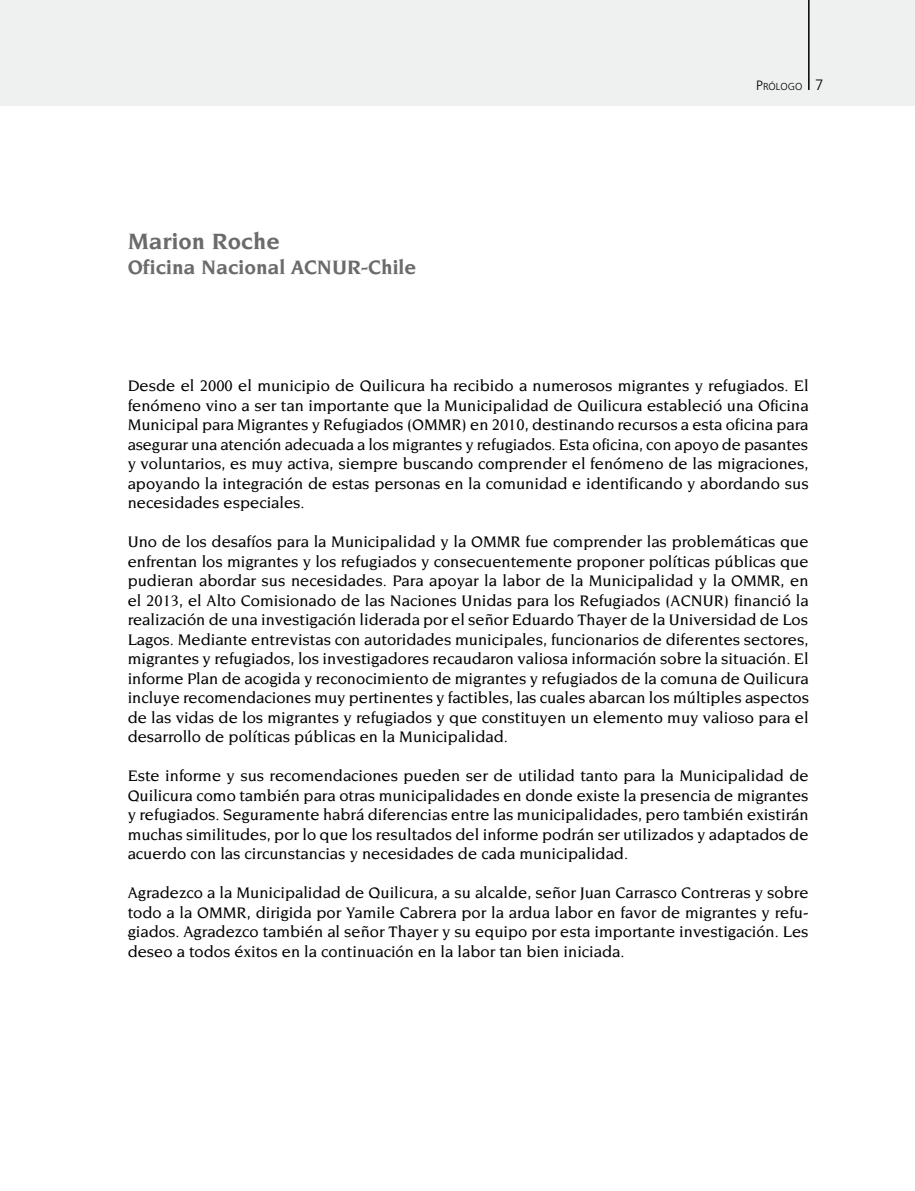
<style>
.page{position:relative;width:915px;height:1191px;background:#fff}
.page>*{position:absolute;margin:0;border:0;box-sizing:border-box;transform-origin:0 0}
.t1{font:700 24px "Novarese Std";color:#6a6b6a}
.t2{font:700 21px "Novarese Std";color:#6a6b6a}
.t3{font:500 16.5px/19.5px "Novarese Std";color:#000;text-align:justify}
.t4{font:300 10.2px "Frutiger LT Std";color:#000}
.s1{font-size:13.5px}
.s2{font-size:15px}
</style>
<div class="page">
<div style="left:0;top:0;width:914px;height:106px;background:#eff0f0"></div>
<hr style="left:807px;top:0;width:2px;height:90px;background:#000">
<h1 class="t1" style="left:128px;top:227px;width:154px">Marion Roche</h1>
<p class="t2" style="left:128px;top:255px;width:290px">Oficina Nacional ACNUR-Chile</p>
<p class="t4" style="left:756px;top:81px;width:69px"><span class="s1">P</span>RÓLOGO <span class="s2">7</span></p>
<p class="t3" style="left:128px;top:376px;width:682px">Desde el 2000 el municipio de Quilicura ha recibido a numerosos migrantes y refugiados. El fenómeno vino a ser tan importante que la Municipalidad de Quilicura estableció una Oficina Municipal para Migrantes y Refugiados (OMMR) en 2010, destinando recursos a esta oficina para asegurar una atención adecuada a los migrantes y refugiados. Esta oficina, con apoyo de pasantes y voluntarios, es muy activa, siempre buscando comprender el fenómeno de las migraciones, apoyando la integración de estas personas en la comunidad e identificando y abordando sus necesidades especiales.</p>
<p class="t3" style="left:128px;top:532px;width:682px">Uno de los desafíos para la Municipalidad y la OMMR fue comprender las problemáticas que enfrentan los migrantes y los refugiados y consecuentemente proponer políticas públicas que pudieran abordar sus necesidades. Para apoyar la labor de la Municipalidad y la OMMR, en el 2013, el Alto Comisionado de las Naciones Unidas para los Refugiados (ACNUR) financió la realización de una investigación liderada por el señor Eduardo Thayer de la Universidad de Los Lagos. Mediante entrevistas con autoridades municipales, funcionarios de diferentes sectores, migrantes y refugiados, los investigadores recaudaron valiosa información sobre la situación. El informe Plan de acogida y reconocimiento de migrantes y refugiados de la comuna de Quilicura incluye recomendaciones muy pertinentes y factibles, las cuales abarcan los múltiples aspectos de las vidas de los migrantes y refugiados y que constituyen un elemento muy valioso para el desarrollo de políticas públicas en la Municipalidad.</p>
<p class="t3" style="left:128px;top:766px;width:682px">Este informe y sus recomendaciones pueden ser de utilidad tanto para la Municipalidad de Quilicura como también para otras municipalidades en donde existe la presencia de migrantes y refugiados. Seguramente habrá diferencias entre las municipalidades, pero también existirán muchas similitudes, por lo que los resultados del informe podrán ser utilizados y adaptados de acuerdo con las circunstancias y necesidades de cada municipalidad.</p>
<p class="t3" style="left:128px;top:883px;width:682px">Agradezco a la Municipalidad de Quilicura, a su alcalde, señor Juan Carrasco Contreras y sobre todo a la OMMR, dirigida por Yamile Cabrera por la ardua labor en favor de migrantes y refu&shy;giados. Agradezco también al señor Thayer y su equipo por esta importante investigación. Les deseo a todos éxitos en la continuación en la labor tan bien iniciada.</p>
</div>
